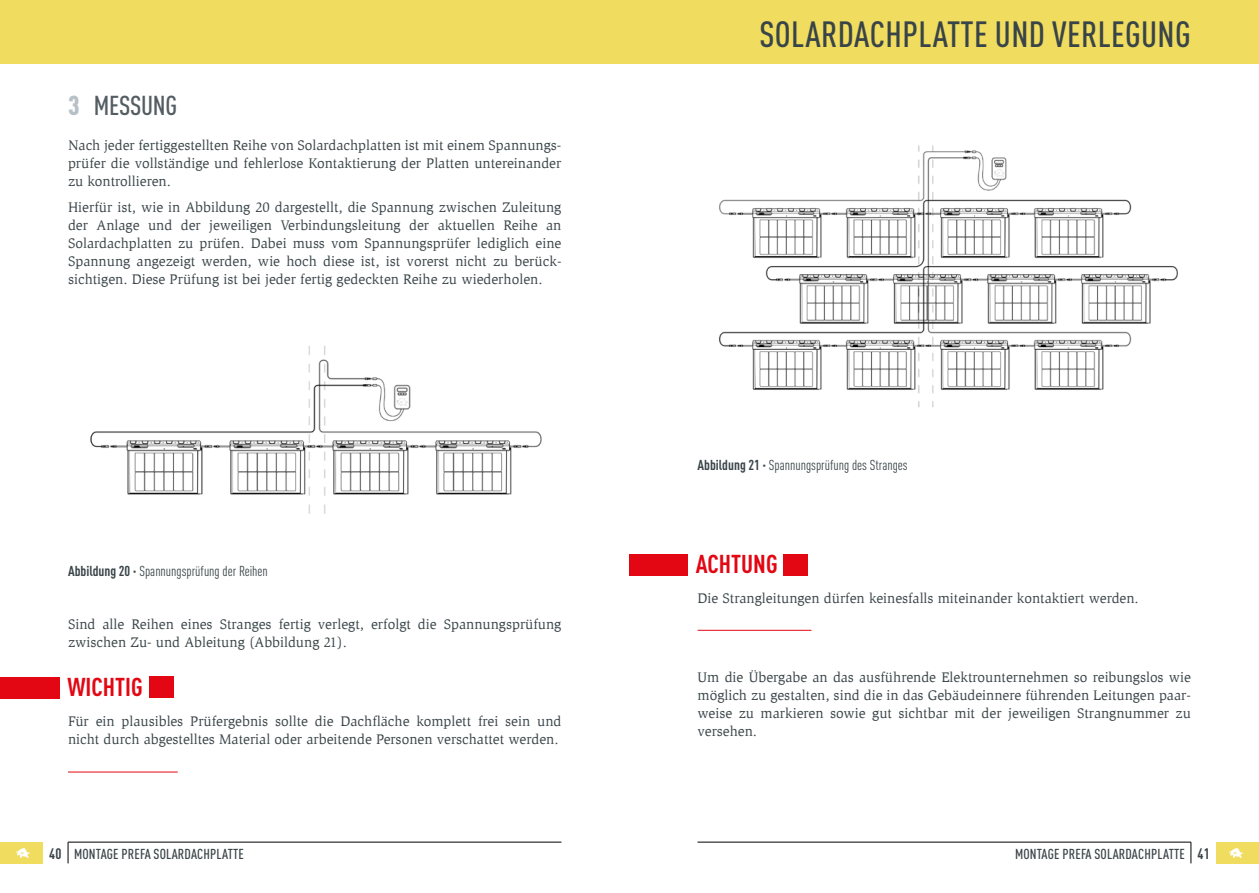
<style>
.page{position:relative;width:1259px;height:893px;background:#fff}
.page>*{position:absolute;margin:0;border:0;box-sizing:border-box;transform-origin:0 0}
.t1{font:500 condensed 36px "DIN Pro";letter-spacing:.01em;color:#394448}
.t2{font:500 condensed 27px "DIN Pro";color:#535d62}
.t3{font:700 condensed 25.5px "DIN Pro";color:#e30613}
.t4{font:14.25px/18px "Slimbach Pro";color:#394448;text-align:justify}
.t5{font:condensed 14.25px "DIN Pro";color:#394448}
.t6{font:500 condensed 14.25px "DIN Pro";letter-spacing:.01em;color:#394448}
.s1{font-weight:900;color:#b6c0c6}
.s2{font-weight:700}
.s3{font-weight:500}
.s4{font-weight:700;font-size:15px}
</style>
<div class="page">
<div style="left:1216px;top:842px;width:43px;height:21px;background:#f0dc5e"></div>
<hr style="left:697px;top:842px;width:494px;height:1px;background:#000">
<svg style="left:1190px;top:842px;width:1px;height:21px"></svg>
<svg style="left:1229px;top:848px;width:13px;height:10px"></svg>
<div style="left:0;top:842px;width:43px;height:21px;background:#f0dc5e"></div>
<hr style="left:68px;top:842px;width:493px;height:1px;background:#000">
<svg style="left:68px;top:842px;width:1px;height:21px"></svg>
<svg style="left:16px;top:848px;width:14px;height:10px"></svg>
<div style="left:0;top:0;width:1259px;height:64px;background:#f0dc5e"></div>
<hr style="left:68px;top:772px;width:110px;height:1px;background:#e30613">
<img style="left:90px;top:346px;width:452px;height:168px">
<hr style="left:697px;top:630px;width:114px;height:1px;background:#e30613">
<img style="left:719px;top:145px;width:459px;height:263px">
<div style="left:629px;top:554px;width:58px;height:22px;background:#e30613"></div>
<div style="left:783px;top:554px;width:24px;height:21px;background:#e30613"></div>
<div style="left:0;top:677px;width:59px;height:21px;background:#e30613"></div>
<div style="left:149px;top:676px;width:25px;height:22px;background:#e30613"></div>
<h2 class="t2" style="left:68px;top:85px;width:111px"><span class="s1">3</span> MESSUNG</h2>
<p class="t4" style="left:68px;top:136px;width:495px">Nach jeder fertiggestellten Reihe von Solardachplatten ist mit einem Spannungs&shy;prüfer die vollständige und fehlerlose Kontaktierung der Platten untereinander zu kontrollieren.</p>
<p class="t4" style="left:68px;top:198px;width:495px">Hierfür ist, wie in Abbildung 20 dargestellt, die Spannung zwischen Zuleitung der Anlage und der jeweiligen Verbindungsleitung der aktuellen Reihe an Solardachplatten zu prüfen. Dabei muss vom Spannungsprüfer lediglich eine Spannung angezeigt werden, wie hoch diese ist, ist vorerst nicht zu berück&shy;sichtigen. Diese Prüfung ist bei jeder fertig gedeckten Reihe zu wiederholen.</p>
<p class="t5" style="left:68px;top:561px;width:201px"><span class="s2">Abbildung 20</span> <span class="s3">·</span> Spannungsprüfung der Reihen</p>
<p class="t4" style="left:68px;top:615px;width:495px">Sind alle Reihen eines Stranges fertig verlegt, erfolgt die Spannungsprüfung zwischen Zu- und Ableitung (Abbildung 21).</p>
<h3 class="t3" style="left:67px;top:668px;width:77px">WICHTIG</h3>
<p class="t4" style="left:68px;top:713px;width:495px">Für ein plausibles Prüfergebnis sollte die Dachfläche komplett frei sein und nicht durch abgestelltes Material oder arbeitende Personen verschattet werden.</p>
<h1 class="t1" style="left:732px;top:7px;width:460px">5 SOLARDACHPLATTE UND VERLEGUNG</h1>
<p class="t5" style="left:697px;top:455px;width:212px"><span class="s2">Abbildung 21</span> <span class="s3">·</span> Spannungsprüfung des Stranges</p>
<h3 class="t3" style="left:696px;top:544px;width:83px">ACHTUNG</h3>
<p class="t4" style="left:697px;top:589px;width:443px">Die Strangleitungen dürfen keinesfalls miteinander kontaktiert werden.</p>
<p class="t4" style="left:697px;top:668px;width:495px">Um die Übergabe an das ausführende Elektrounternehmen so reibungslos wie möglich zu gestalten, sind die in das Gebäudeinnere führenden Leitungen paar&shy;weise zu markieren sowie gut sichtbar mit der jeweiligen Strangnummer zu versehen.</p>
<p class="t6" style="left:49px;top:843px;width:41px"><span class="s4">40</span> MONTA</p>
<p class="t6" style="left:107px;top:843px;width:54px">GE PREFA SOLAR</p>
<p class="t6" style="left:185px;top:843px;width:61px">DACHPLATTE</p>
<p class="t6" style="left:1015px;top:843px;width:16px">MONTA</p>
<p class="t6" style="left:1048px;top:843px;width:54px">GE PREFA SOLAR</p>
<p class="t6" style="left:1125px;top:843px;width:86px">DACHPLATTE <span class="s4">41</span></p>
</div>
